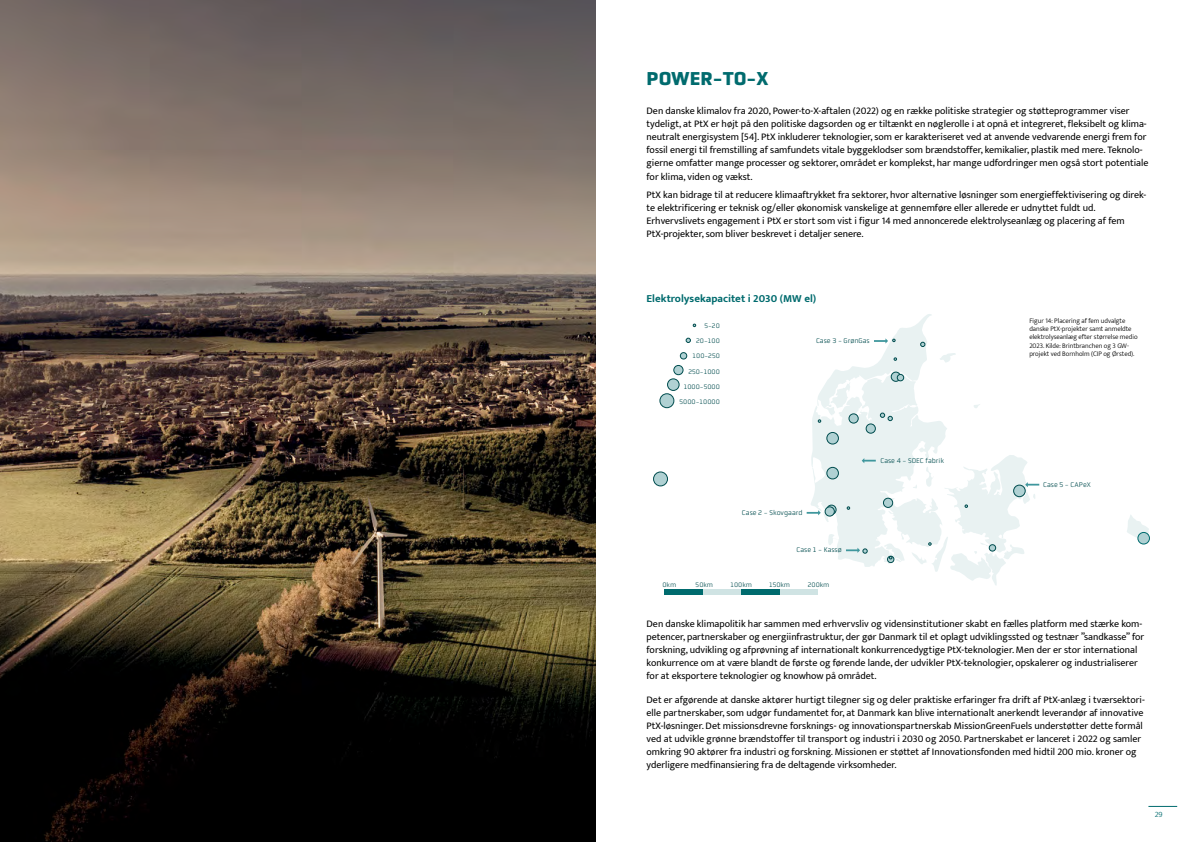
<style>
.page{position:relative;width:1191px;height:842px;background:#fff}
.page>*{position:absolute;margin:0;border:0;box-sizing:border-box;transform-origin:0 0}
.t1{font:700 19px "Obvia";color:#006b6e}
.t2{font:700 11px "Mukta";color:#006b6e}
.t3{font:10px/13px "Mukta";color:#000}
.t4{font:300 8px "Mukta";color:#006b6e}
.t5{font:300 7.1px "Obvia";color:#004c4e}
.t6{font:300 7px/8.4px "Mukta";color:#000}
.t7{font:300 6.7px "Obvia";color:#004c4e}
</style>
<div class="page">
<svg style="left:1148px;top:806px;width:29px;height:1px"></svg>
<img style="left:0;top:0;width:595px;height:842px">
<svg style="left:811px;top:314px;width:169px;height:253px"></svg>
<svg style="left:1127px;top:515px;width:22px;height:23px"></svg>
<div style="left:653px;top:472px;width:14px;height:14px;background:#b0d1d3;border-radius:50%"></div>
<div style="left:653px;top:472px;width:14px;height:14px;border:1px solid #004c4e;border-radius:50%"></div>
<div style="left:827px;top:467px;width:11px;height:12px;background:#b0d1d3;border-radius:50%"></div>
<div style="left:826px;top:467px;width:12px;height:12px;border:1px solid #004c4e;border-radius:50%"></div>
<div style="left:827px;top:432px;width:11px;height:12px;background:#b0d1d3;border-radius:50%"></div>
<div style="left:826px;top:432px;width:12px;height:12px;border:1px solid #004c4e;border-radius:50%"></div>
<div style="left:1137px;top:532px;width:12px;height:12px;background:#b0d1d3;border-radius:50%"></div>
<div style="left:1137px;top:532px;width:12px;height:12px;border:1px solid #006b6e;border-radius:50%"></div>
<div style="left:883px;top:498px;width:9px;height:9px;background:#b0d1d3;border-radius:50%"></div>
<div style="left:883px;top:498px;width:10px;height:10px;border:1px solid #004c4e;border-radius:50%"></div>
<div style="left:826px;top:505px;width:10px;height:9px;border:1px solid #004c4e;border-radius:50%"></div>
<div style="left:825px;top:507px;width:9px;height:9px;background:#b0d1d3;border-radius:50%"></div>
<div style="left:825px;top:507px;width:9px;height:9px;border:1px solid #004c4e;border-radius:50%"></div>
<div style="left:849px;top:414px;width:9px;height:9px;background:#b0d1d3;border-radius:50%"></div>
<div style="left:849px;top:414px;width:9px;height:9px;border:1px solid #004c4e;border-radius:50%"></div>
<div style="left:866px;top:424px;width:9px;height:9px;background:#b0d1d3;border-radius:50%"></div>
<div style="left:866px;top:424px;width:9px;height:9px;border:1px solid #004c4e;border-radius:50%"></div>
<div style="left:891px;top:372px;width:9px;height:9px;background:#b0d1d3;border-radius:50%"></div>
<div style="left:891px;top:372px;width:9px;height:9px;border:1px solid #004c4e;border-radius:50%"></div>
<div style="left:897px;top:374px;width:6px;height:7px;background:#b0d1d3;border-radius:50%"></div>
<div style="left:897px;top:374px;width:6px;height:7px;border:1px solid #004c4e;border-radius:50%"></div>
<svg style="left:880px;top:413px;width:12px;height:8px"></svg>
<svg style="left:920px;top:342px;width:5px;height:5px"></svg>
<div style="left:660px;top:394px;width:14px;height:14px;background:#b0d1d3;border-radius:50%"></div>
<div style="left:660px;top:394px;width:14px;height:14px;border:1px solid #004c4e;border-radius:50%"></div>
<div style="left:667px;top:379px;width:12px;height:11px;background:#b0d1d3;border-radius:50%"></div>
<div style="left:667px;top:379px;width:12px;height:12px;border:1px solid #004c4e;border-radius:50%"></div>
<div style="left:674px;top:365px;width:9px;height:10px;background:#b0d1d3;border-radius:50%"></div>
<div style="left:673px;top:365px;width:10px;height:10px;border:1px solid #004c4e;border-radius:50%"></div>
<div style="left:680px;top:353px;width:7px;height:6px;background:#b0d1d3;border-radius:50%"></div>
<div style="left:680px;top:352px;width:7px;height:7px;border:1px solid #004c4e;border-radius:50%"></div>
<svg style="left:686px;top:338px;width:4px;height:5px"></svg>
<svg style="left:846px;top:548px;width:21px;height:5px"></svg>
<svg style="left:806px;top:510px;width:14px;height:5px"></svg>
<svg style="left:874px;top:338px;width:21px;height:6px"></svg>
<svg style="left:861px;top:458px;width:14px;height:5px"></svg>
<svg style="left:887px;top:455px;width:152px;height:130px"></svg>
<div style="left:664px;top:590px;width:153px;height:5px;background:#cfe3e3"></div>
<div style="left:664px;top:590px;width:39px;height:5px;background:#006b6e"></div>
<div style="left:741px;top:590px;width:38px;height:5px;background:#006b6e"></div>
<h1 class="t1" style="left:646px;top:67px;width:123px">POWER-TO-X</h1>
<p class="t3" style="left:646px;top:104px;width:503px">Den danske klimalov fra 2020, Power-to-X-aftalen (2022) og en række politiske strategier og støtteprogrammer viser tydeligt, at PtX er højt på den politiske dagsorden og er tiltænkt en nøglerolle i at opnå et integreret, fleksibelt og klima&shy;neutralt energisystem [54]. PtX inkluderer teknologier, som er karakteriseret ved at anvende vedvarende energi frem for fossil energi til fremstilling af samfundets vitale byggeklodser som brændstoffer, kemikalier, plastik med mere. Teknolo&shy;gierne omfatter mange processer og sektorer, området er komplekst, har mange udfordringer men også stort potentiale</p>
<p class="t3" style="left:646px;top:167px;width:501px;line-height:18.7px">for klima, viden og vækst.<br>PtX kan bidrage til at reducere klimaaftrykket fra sektorer, hvor alternative løsninger som energieffektivisering og direk-</p>
<p class="t3" style="left:646px;top:201px;width:480px">te elektrificering er teknisk og/eller økonomisk vanskelige at gennemføre eller allerede er udnyttet fuldt ud.<br>Erhvervslivets engagement i PtX er stort som vist i figur 14 med annoncerede elektrolyseanlæg og placering af fem<br>PtX-projekter, som bliver beskrevet i detaljer senere.</p>
<p class="t2" style="left:646px;top:291px;width:171px">Elektrolysekapacitet i 2030 (MW el)</p>
<p class="t7" style="left:704px;top:322px;width:17px">5-20</p>
<p class="t7" style="left:696px;top:337px;width:25px">20-100</p>
<p class="t7" style="left:692px;top:352px;width:29px">100-250</p>
<p class="t7" style="left:688px;top:368px;width:33px">250-1000</p>
<p class="t7" style="left:684px;top:383px;width:38px">1000-5000</p>
<p class="t7" style="left:679px;top:398px;width:42px">5000-10000</p>
<p class="t5" style="left:816px;top:337px;width:55px">Case 3 - GrønGas</p>
<p class="t5" style="left:742px;top:509px;width:62px">Case 2 - Skovgaard</p>
<p class="t5" style="left:796px;top:546px;width:47px">Case 1 - Kassø</p>
<p class="t7" style="left:662px;top:581px;width:15px">0km</p>
<p class="t7" style="left:695px;top:581px;width:19px">50km</p>
<p class="t7" style="left:730px;top:581px;width:23px">100km</p>
<p class="t7" style="left:769px;top:581px;width:23px">150km</p>
<p class="t7" style="left:808px;top:581px;width:23px">200km</p>
<p class="t5" style="left:880px;top:456px;width:65px">Case 4 - SOEC fabrik</p>
<p class="t6" style="left:1029px;top:316px;width:110px">Figur 14: Placering af fem udvalgte danske PtX-projekter samt anmeldte elektrolyseanlæg efter størrelse medio 2023. Kilde: Brintbranchen og 3 GW&shy;projekt ved Bornholm (CIP og Ørsted).</p>
<p class="t5" style="left:1043px;top:480px;width:49px">Case 5 - CAPeX</p>
<p class="t3" style="left:646px;top:617px;width:499px">Den danske klimapolitik har sammen med erhvervsliv og vidensinstitutioner skabt en fælles platform med stærke kom&shy;petencer, partnerskaber og energiinfrastruktur, der gør Danmark til et oplagt udviklingssted og testnær ”sandkasse” for forskning, udvikling og afprøvning af internationalt konkurrencedygtige PtX-teknologier. Men der er stor international konkurrence om at være blandt de første og førende lande, der udvikler PtX-teknologier, opskalerer og industrialiserer for at eksportere teknologier og knowhow på området.</p>
<p class="t3" style="left:646px;top:693px;width:500px">Det er afgørende at danske aktører hurtigt tilegner sig og deler praktiske erfaringer fra drift af PtX-anlæg i tværsektori&shy;elle partnerskaber, som udgør fundamentet for, at Danmark kan blive internationalt anerkendt leverandør af innovative PtX-løsninger. Det missionsdrevne forsknings- og innovationspartnerskab MissionGreenFuels understøtter dette formål ved at udvikle grønne brændstoffer til transport og industri i 2030 og 2050. Partnerskabet er lanceret i 2022 og samler omkring 90 aktører fra industri og forskning. Missionen er støttet af Innovationsfonden med hidtil 200 mio. kroner og yderligere medfinansiering fra de deltagende virksomheder.</p>
<p class="t4" style="left:1154px;top:809px;width:9px">29</p>
</div>
